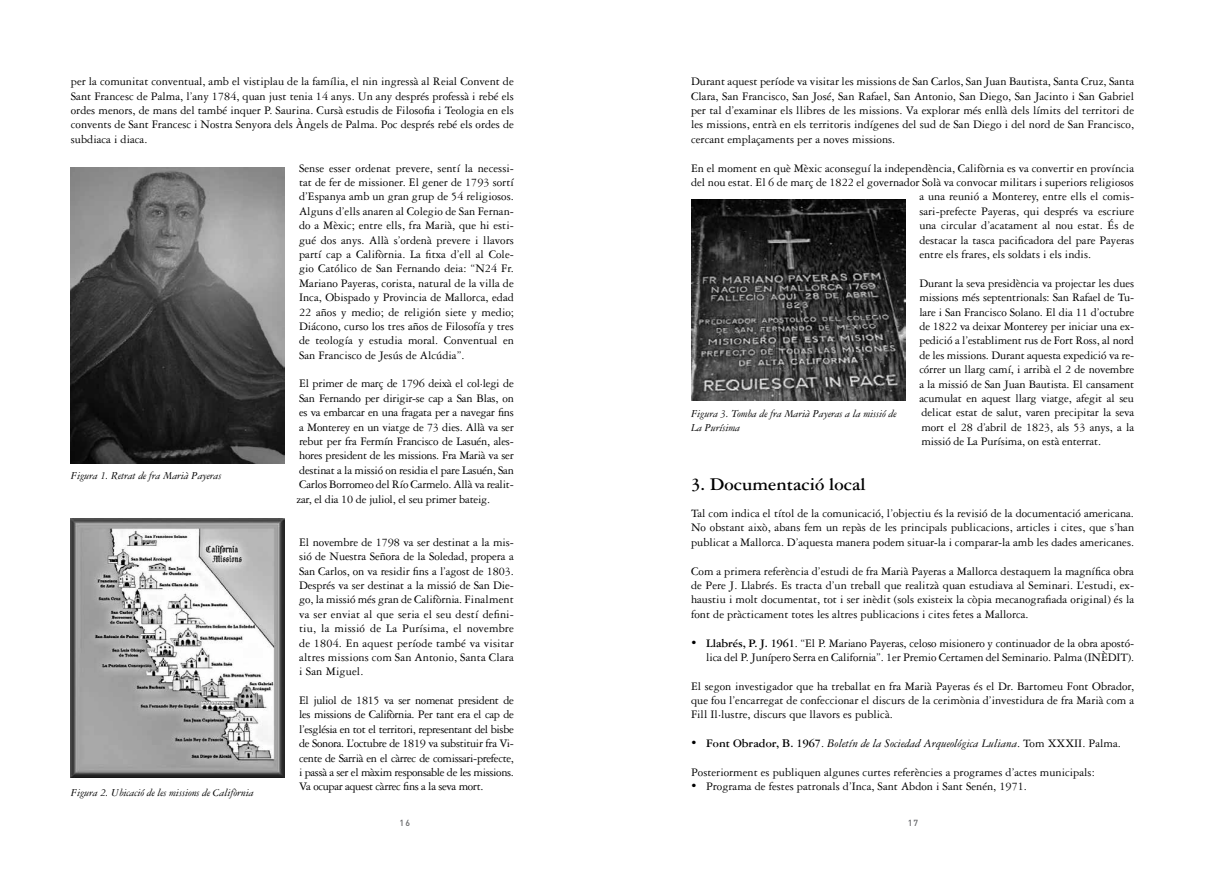
<style>
.page{position:relative;width:1205px;height:869px;background:#fff}
.page>*{position:absolute;margin:0;border:0;box-sizing:border-box;transform-origin:0 0}
.t1{font:700 18.75px "Garamond Three";color:#000}
.t2{font:12.25px/14.4px "Garamond Three";color:#000;text-align:justify}
.t3{font:italic 12.25px "Garamond Three";color:#000}
.t4{font:italic 11.25px/13.5px "Garamond Three";letter-spacing:-.01em;color:#000}
.t5{font:500 8.75px "DIN";color:#646567}
.s1{font-weight:700}
.s2{font-weight:700;font-style:normal}
.s3{font-style:normal}
</style>
<div class="page">
<img style="left:71px;top:167px;width:214px;height:296px">
<img style="left:71px;top:518px;width:214px;height:259px">
<img style="left:691px;top:199px;width:214px;height:201px">
<p class="t2" style="left:71px;top:74px;width:444px">per la comunitat conventual, amb el vistiplau de la família, el nin ingressà al Reial Convent de Sant Francesc de Palma, l’any 1784, quan just tenia 14 anys. Un any després professà i rebé els ordes menors, de mans del també inquer P. Saurina. Cursà estudis de Filosofia i Teologia en els convents de Sant Francesc i Nostra Senyora dels Àngels de Palma. Poc després rebé els ordes de subdiaca i diaca.</p>
<p class="t2" style="left:299px;top:161px;width:216px">Sense esser ordenat prevere, sentí la necessi&shy;tat de fer de missioner. El gener de 1793 sortí d’Espanya amb un gran grup de 54 religiosos.<br>Alguns d’ells anaren al Colegio de San Fernan&shy;do a Mèxic; entre ells, fra Marià, que hi esti&shy;gué dos anys. Allà s’ordenà prevere i llavors partí cap a Califòrnia. La fitxa d’ell al Cole&shy;gio Católico de San Fernando deia: “N24 Fr.<br>Mariano Payeras, corista, natural de la villa de Inca, Obispado y Provincia de Mallorca, edad 22 años y medio; de religión siete y medio; Diácono, curso los tres años de Filosofía y tres de teología y estudia moral. Conventual en San Francisco de Jesús de Alcúdia”.</p>
<p class="t2" style="left:296px;top:376px;width:219px">El primer de març de 1796 deixà el col·legi de San Fernando per dirigir-se cap a San Blas, on es va embarcar en una fragata per a navegar fins a Monterey en un viatge de 73 dies. Allà va ser rebut per fra Fermín Francisco de Lasuén, ales&shy;hores president de les missions. Fra Marià va ser destinat a la missió on residia el pare Lasuén, San Carlos Borromeo del Río Carmelo. Allà va realit&shy;zar, el dia 10 de juliol, el seu primer bateig.</p>
<p class="t2" style="left:299px;top:534px;width:216px">El novembre de 1798 va ser destinat a la mis&shy;sió de Nuestra Señora de la Soledad, propera a San Carlos, on va residir fins a l’agost de 1803.<br>Després va ser destinat a la missió de San Die&shy;go, la missió més gran de Califòrnia. Finalment va ser enviat al que seria el seu destí defini&shy;tiu, la missió de La Purísima, el novembre de 1804. En aquest període també va visitar altres missions com San Antonio, Santa Clara i San Miguel.</p>
<p class="t2" style="left:299px;top:693px;width:216px">El juliol de 1815 va ser nomenat president de les missions de Califòrnia. Per tant era el cap de l’església en tot el territori, representant del bisbe de Sonora. L’octubre de 1819 va substituir fra Vi&shy;cente de Sarrià en el càrrec de comissari-prefecte, i passà a ser el màxim responsable de les missions.<br>Va ocupar aquest càrrec fins a la seva mort.</p>
<p class="t4" style="left:71px;top:468px;width:152px">Figura 1. Retrat de fra Marià Payeras</p>
<p class="t4" style="left:71px;top:785px;width:184px">Figura 2. Ubicació de les missions de Califòrnia</p>
<p class="t2" style="left:691px;top:74px;width:444px">Durant aquest període va visitar les missions de San Carlos, San Juan Bautista, Santa Cruz, Santa Clara, San Francisco, San José, San Rafael, San Antonio, San Diego, San Jacinto i San Gabriel per tal d’examinar els llibres de les missions. Va explorar més enllà dels límits del territori de les missions, entrà en els territoris indígenes del sud de San Diego i del nord de San Francisco, cercant emplaçaments per a noves missions.</p>
<p class="t2" style="left:691px;top:161px;width:444px">En el moment en què Mèxic aconseguí la independència, Califòrnia es va convertir en província</p>
<p class="t2" style="left:691px;top:175px;width:444px">del nou estat. El 6 de març de 1822 el governador Solà va convocar militars i superiors religiosos</p>
<p class="t2" style="left:919px;top:189px;width:216px">a una reunió a Monterey, entre ells el comis-</p>
<p class="t2" style="left:919px;top:204px;width:216px">sari-prefecte Payeras, qui després va escriure</p>
<p class="t2" style="left:919px;top:218px;width:216px">una circular d’acatament al nou estat. És de</p>
<p class="t2" style="left:919px;top:233px;width:216px">destacar la tasca pacificadora del pare Payeras</p>
<p class="t2" style="left:919px;top:247px;width:173px">entre els frares, els soldats i els indis.</p>
<p class="t2" style="left:919px;top:276px;width:216px">Durant la seva presidència va projectar les dues missions més septentrionals: San Rafael de Tu&shy;lare i San Francisco Solano. El dia 11 d’octubre de 1822 va deixar Monterey per iniciar una ex&shy;pedició a l’establiment rus de Fort Ross, al nord de les missions. Durant aquesta expedició va re&shy;córrer un llarg camí, i arribà el 2 de novembre a la missió de San Juan Bautista. El cansament acumulat en aquest llarg viatge, afegit al seu delicat estat de salut, varen precipitar la seva mort el 28 d’abril de 1823, als 53 anys, a la missió de La Purísima, on està enterrat.</p>
<h1 class="t1" style="left:691px;top:473px;width:176px">3. Documentació local</h1>
<p class="t2" style="left:691px;top:506px;width:444px">Tal com indica el títol de la comunicació, l’objectiu és la revisió de la documentació americana.<br>No obstant això, abans fem un repàs de les principals publicacions, articles i cites, que s’han publicat a Mallorca. D’aquesta manera podem situar-la i comparar-la amb les dades americanes.</p>
<p class="t2" style="left:691px;top:563px;width:444px">Com a primera referència d’estudi de fra Marià Payeras a Mallorca destaquem la magnífica obra de Pere J. Llabrés. Es tracta d’un treball que realitzà quan estudiava al Seminari. L’estudi, ex&shy;haustiu i molt documentat, tot i ser inèdit (sols existeix la còpia mecanografiada original) és la font de pràcticament totes les altres publicacions i cites fetes a Mallorca.</p>
<p class="t2" style="left:691px;top:635px;width:444px;text-align:right">• <span class="s1">Llabrés, P. J. 1961</span>. “El P. Mariano Payeras, celoso misionero y continuador de la obra apostó&shy;lica del P. Junípero Serra en California”. 1er Premio Certamen del Seminario. Palma (INÈDIT).</p>
<p class="t2" style="left:691px;top:678px;width:444px">El segon investigador que ha treballat en fra Marià Payeras és el Dr. Bartomeu Font Obrador, que fou l’encarregat de confeccionar el discurs de la cerimònia d’investidura de fra Marià com a Fill Il·lustre, discurs que llavors es publicà.</p>
<p class="t3" style="left:691px;top:736px;width:431px">• <span class="s2">Font Obrador, B. 1967</span><span class="s3">.</span> Boletín de la Sociedad Arqueológica Luliana<span class="s3">. Tom XXXII. Palma.</span></p>
<p class="t2" style="left:691px;top:764px;width:405px">Posteriorment es publiquen algunes curtes referències a programes d’actes municipals:</p>
<p class="t2" style="left:691px;top:779px;width:337px">• Programa de festes patronals d’Inca, Sant Abdon i Sant Senén, 1971.</p>
<p class="t4" style="left:691px;top:407px;width:207px">Figura 3. Tomba de fra Marià Payeras a la missió de<br>La Purísima</p>
<p class="t5" style="left:399px;top:816px;width:12px">16</p>
<p class="t5" style="left:908px;top:816px;width:12px">17</p>
</div>
